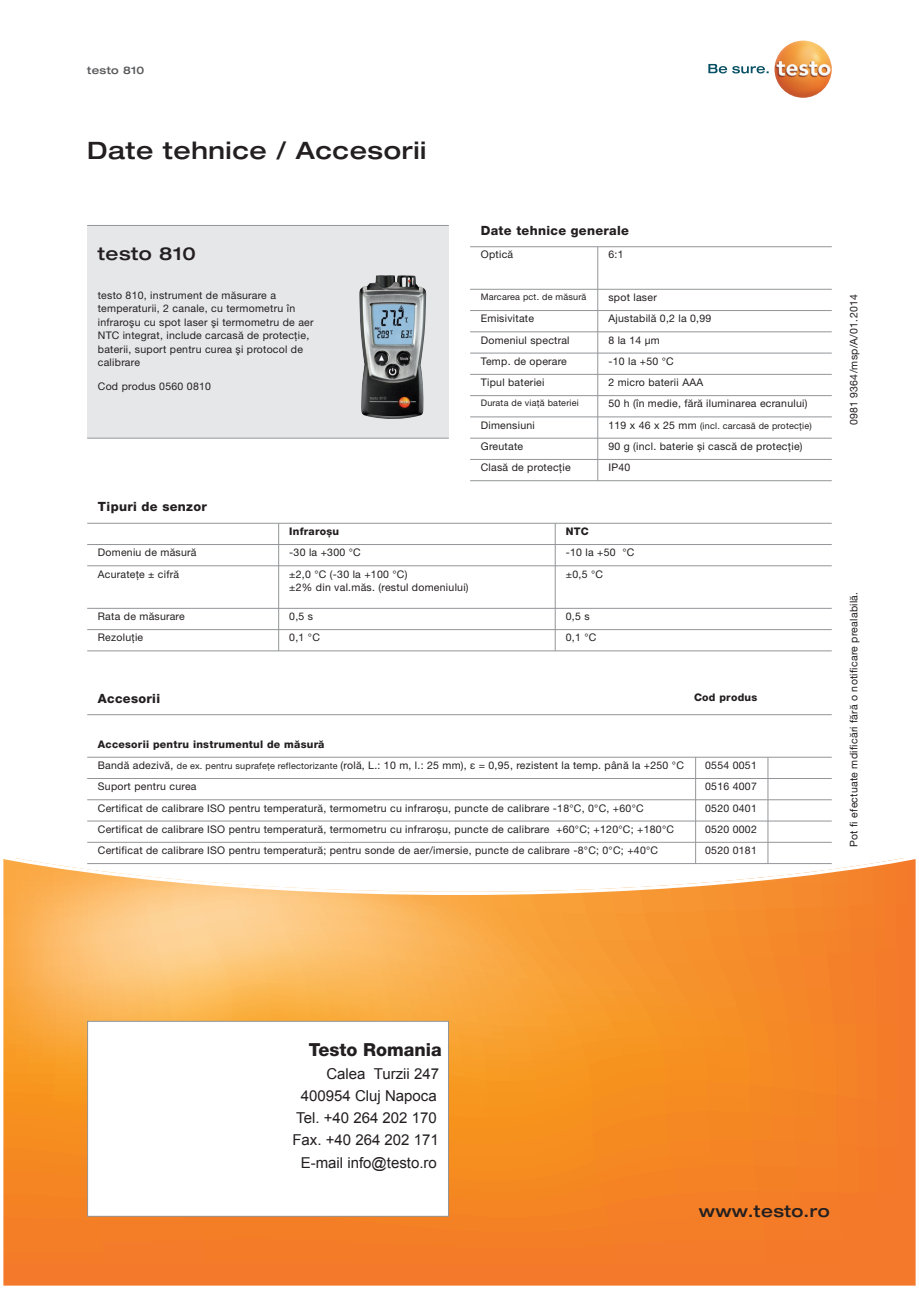
<style>
.page{position:relative;width:919px;height:1289px;background:#fff}
.page>*{position:absolute;margin:0;border:0;box-sizing:border-box;transform-origin:0 0}
.Headline_16pt{font:500 expanded 24px "Helvetica Neue LTW1 G";letter-spacing:.025em;color:#231f20}
.t1{font:800 18px "Helvetica Neue LTW1 G";color:#231f20}
.Geraetename_schwarz{font:500 expanded 18px "Helvetica Neue LTW1 G";letter-spacing:.025em;color:#231f20}
.www_testo_de_Rücksei{font:500 expanded 16.5px "Helvetica Neue LTW1 G";letter-spacing:.025em;color:#231f20}
.t2{font:15px "Arial";color:#231f20}
.Tabelle_Head_1{font:800 12.75px "Helvetica Neue LTW1 G";letter-spacing:.025em;color:#231f20}
.Copy_7_pt{font:10.5px/13.5px "Helvetica Neue LTW1 G";letter-spacing:.025em;color:#231f20}
.Tabelle{font:10.5px "Helvetica Neue LTW1 G";letter-spacing:.025em;color:#231f20}
.Tabelle_Head_2_1{font:800 10.5px "Helvetica Neue LTW1 G";letter-spacing:.025em;color:#231f20}
.Tabelle_Bestell-Nr{font:10.5px "Helvetica Neue LTW1 G";letter-spacing:.025em;color:#231f20}
.Tabelle_Bestell_nr{font:800 10.5px "Helvetica Neue LTW1 G";letter-spacing:.025em;color:#231f20}
.Rubrik{font:500 expanded 10.5px "Helvetica Neue LTW1 G";letter-spacing:.025em;color:#57585a}
.Copy_7_pt-2{font:9px "Helvetica Neue LTW1 G";letter-spacing:.025em;color:#231f20}
.s1{font-size:10.5px}
.s2{font-size:9px}
</style>
<div class="page">
<svg style="left:3px;top:853px;width:913px;height:433px;background:#f79c47"></svg>
<div style="left:88px;top:1021px;width:360px;height:195px;background:#fff"></div>
<div style="left:87px;top:1020px;width:362px;height:196px;border:1px solid #939598"></div>
<div style="left:87px;top:225px;width:362px;height:213px;background:#e6e7e9"></div>
<hr style="left:87px;top:225px;width:362px;height:1px;background:#939598">
<hr style="left:87px;top:438px;width:362px;height:1px;background:#939598">
<img style="left:359px;top:275px;width:67px;height:144px">
<svg style="left:708px;top:64px;width:60px;height:9px"></svg>
<img style="left:774px;top:40px;width:57px;height:58px;border-radius:29px">
<hr style="left:470px;top:246px;width:361px;height:1px;background:#939598">
<hr style="left:470px;top:289px;width:361px;height:1px;background:#939598">
<hr style="left:470px;top:310px;width:361px;height:1px;background:#939598">
<hr style="left:470px;top:331px;width:361px;height:1px;background:#939598">
<hr style="left:470px;top:353px;width:361px;height:1px;background:#939598">
<hr style="left:470px;top:374px;width:361px;height:1px;background:#939598">
<hr style="left:470px;top:395px;width:361px;height:1px;background:#939598">
<hr style="left:470px;top:416px;width:361px;height:1px;background:#939598">
<hr style="left:470px;top:438px;width:361px;height:1px;background:#939598">
<hr style="left:470px;top:459px;width:361px;height:1px;background:#939598">
<hr style="left:597px;top:247px;width:1px;height:42px;background:#939598">
<hr style="left:87px;top:523px;width:744px;height:1px;background:#939598">
<hr style="left:87px;top:544px;width:744px;height:1px;background:#939598">
<hr style="left:87px;top:565px;width:744px;height:1px;background:#939598">
<hr style="left:87px;top:650px;width:744px;height:1px;background:#939598">
<hr style="left:87px;top:629px;width:744px;height:1px;background:#939598">
<hr style="left:87px;top:608px;width:744px;height:1px;background:#939598">
<hr style="left:278px;top:523px;width:1px;height:128px;background:#939598">
<hr style="left:555px;top:523px;width:1px;height:128px;background:#939598">
<hr style="left:87px;top:714px;width:744px;height:1px;background:#939598">
<hr style="left:87px;top:756px;width:744px;height:1px;background:#939598">
<hr style="left:87px;top:778px;width:744px;height:1px;background:#939598">
<hr style="left:87px;top:863px;width:744px;height:1px;background:#939598">
<hr style="left:87px;top:799px;width:744px;height:1px;background:#939598">
<hr style="left:87px;top:820px;width:744px;height:1px;background:#939598">
<hr style="left:87px;top:842px;width:744px;height:1px;background:#939598">
<svg style="left:695px;top:757px;width:1px;height:106px"></svg>
<svg style="left:767px;top:757px;width:1px;height:106px"></svg>
<hr style="left:470px;top:480px;width:361px;height:1px;background:#939598">
<svg style="left:597px;top:290px;width:1px;height:190px"></svg>
<p class="Rubrik" style="left:87px;top:63px;width:59px">testo 810</p>
<p class="Headline_16pt" style="left:87px;top:135px;width:340px">Date tehnice / Accesorii</p>
<p class="Geraetename_schwarz" style="left:98px;top:242px;width:99px">testo 810</p>
<p class="Copy_7_pt" style="left:98px;top:288px;width:217px">testo 810, instrument de măsurare a temperaturii, 2 canale, cu termometru în infraroşu cu spot laser şi termometru de aer NTC integrat, include carcasă de protecție, baterii, suport pentru curea şi protocol de calibrare</p>
<p class="Copy_7_pt" style="left:98px;top:380px;width:115px">Cod produs 0560 0810</p>
<p class="Tabelle_Head_1" style="left:98px;top:499px;width:111px">Tipuri de senzor</p>
<p class="Tabelle_Head_1" style="left:480px;top:222px;width:150px">Date tehnice generale</p>
<p class="Copy_7_pt" style="left:480px;top:248px;width:34px">Optică</p>
<p class="Copy_7_pt" style="left:608px;top:248px;width:17px">6:1</p>
<p class="Copy_7_pt-2" style="left:480px;top:291px;width:107px">Marcarea pct. de măsură</p>
<p class="Copy_7_pt" style="left:608px;top:290px;width:50px">spot laser</p>
<p class="Copy_7_pt" style="left:480px;top:312px;width:55px">Emisivitate</p>
<p class="Copy_7_pt" style="left:608px;top:312px;width:104px">Ajustabilă 0,2 la 0,99</p>
<p class="Copy_7_pt" style="left:480px;top:333px;width:90px">Domeniul spectral</p>
<p class="Copy_7_pt" style="left:608px;top:333px;width:53px">8 la 14 µm</p>
<p class="Copy_7_pt" style="left:480px;top:354px;width:88px">Temp. de operare</p>
<p class="Copy_7_pt" style="left:608px;top:354px;width:67px">-10 la +50 °C</p>
<p class="Copy_7_pt" style="left:480px;top:375px;width:65px">Tipul bateriei</p>
<p class="Copy_7_pt" style="left:608px;top:375px;width:96px">2 micro baterii AAA</p>
<p class="Copy_7_pt-2" style="left:480px;top:397px;width:100px">Durata de viață bateriei</p>
<p class="Copy_7_pt" style="left:608px;top:397px;width:200px">50 h (în medie, fără iluminarea ecranului)</p>
<p class="Copy_7_pt" style="left:480px;top:418px;width:56px">Dimensiuni</p>
<p class="Copy_7_pt-2" style="left:608px;top:420px;width:205px"><span class="s1">119 x 46 x 25 mm</span> (incl. carcasă de protecție)</p>
<p class="Copy_7_pt" style="left:480px;top:439px;width:44px">Greutate</p>
<p class="Copy_7_pt" style="left:608px;top:439px;width:196px">90 g (incl. baterie și cască de protecție)</p>
<p class="Copy_7_pt" style="left:480px;top:460px;width:91px">Clasă de protecție</p>
<p class="Copy_7_pt" style="left:608px;top:460px;width:23px">IP40</p>
<p class="Tabelle_Head_2_1" style="left:289px;top:525px;width:51px">Infraroșu</p>
<p class="Tabelle_Head_2_1" style="left:566px;top:525px;width:24px">NTC</p>
<p class="Tabelle" style="left:98px;top:546px;width:100px">Domeniu de măsură</p>
<p class="Copy_7_pt" style="left:289px;top:545px;width:73px">-30 la +300 °C</p>
<p class="Copy_7_pt" style="left:566px;top:545px;width:70px">-10 la +50 °C</p>
<p class="Tabelle" style="left:98px;top:567px;width:83px">Acuratețe ± cifră</p>
<p class="Copy_7_pt" style="left:289px;top:567px;width:120px">±2,0 °C (-30 la +100 °C)</p>
<p class="Copy_7_pt" style="left:289px;top:580px;width:181px">±2% din val.măs. (restul domeniului)</p>
<p class="Copy_7_pt" style="left:566px;top:567px;width:39px">±0,5 °C</p>
<p class="Copy_7_pt" style="left:98px;top:609px;width:88px">Rata de măsurare</p>
<p class="Copy_7_pt" style="left:289px;top:609px;width:25px">0,5 s</p>
<p class="Copy_7_pt" style="left:566px;top:609px;width:25px">0,5 s</p>
<p class="Tabelle" style="left:98px;top:631px;width:47px">Rezoluție</p>
<p class="Copy_7_pt" style="left:289px;top:630px;width:32px">0,1 °C</p>
<p class="Copy_7_pt" style="left:566px;top:630px;width:32px">0,1 °C</p>
<p class="Tabelle_Head_1" style="left:98px;top:690px;width:64px">Accesorii</p>
<p class="Tabelle_Bestell_nr" style="left:694px;top:691px;width:65px">Cod produs</p>
<p class="Tabelle_Head_2_1" style="left:98px;top:737px;width:228px">Accesorii pentru instrumentul de măsură</p>
<p class="Tabelle_Bestell-Nr" style="left:705px;top:758px;width:53px">0554 0051</p>
<p class="Tabelle_Bestell-Nr" style="left:705px;top:780px;width:53px">0516 4007</p>
<p class="Tabelle" style="left:98px;top:758px;width:587px">Bandă adezivă, <span class="s2">de ex. pentru suprafețe reflectorizante</span> (rolă, L.: 10 m, l.: 25 mm), ε = 0,95, rezistent la temp. până la +250 °C</p>
<p class="Tabelle" style="left:98px;top:780px;width:100px">Suport pentru curea</p>
<p class="Tabelle" style="left:98px;top:801px;width:547px">Certificat de calibrare ISO pentru temperatură, termometru cu infraroșu, puncte de calibrare -18°C, 0°C, +60°C</p>
<p class="Tabelle" style="left:98px;top:822px;width:577px">Certificat de calibrare ISO pentru temperatură, termometru cu infraroșu, puncte de calibrare +60°C; +120°C; +180°C</p>
<p class="Tabelle" style="left:98px;top:843px;width:561px">Certificat de calibrare ISO pentru temperatură; pentru sonde de aer/imersie, puncte de calibrare -8°C; 0°C; +40°C</p>
<p class="Tabelle_Bestell-Nr" style="left:705px;top:801px;width:53px">0520 0401</p>
<p class="Tabelle_Bestell-Nr" style="left:705px;top:822px;width:53px">0520 0002</p>
<p class="Tabelle_Bestell-Nr" style="left:705px;top:843px;width:53px">0520 0181</p>
<p class="Copy_7_pt" style="left:847px;top:425px;width:133px;rotate:-90deg">0981 9364/msp/A/01.2014</p>
<p class="Copy_7_pt" style="left:847px;top:846px;width:256px;rotate:-90deg">Pot fi efectuate mdificări fără o notificare prealabilă.</p>
<p class="t1" style="left:309px;top:1039px;width:135px">Testo Romania</p>
<p class="t2" style="left:326px;top:1063px;width:114px">Calea Turzii 247</p>
<p class="t2" style="left:301px;top:1085px;width:137px">400954 Cluj Napoca</p>
<p class="t2" style="left:296px;top:1108px;width:142px">Tel. +40 264 202 170</p>
<p class="t2" style="left:292px;top:1130px;width:148px">Fax. +40 264 202 171</p>
<p class="t2" style="left:301px;top:1152px;width:138px">E-mail info@testo.ro</p>
<p class="www_testo_de_Rücksei" style="left:698px;top:1200px;width:132px">www.testo.ro</p>
</div>
